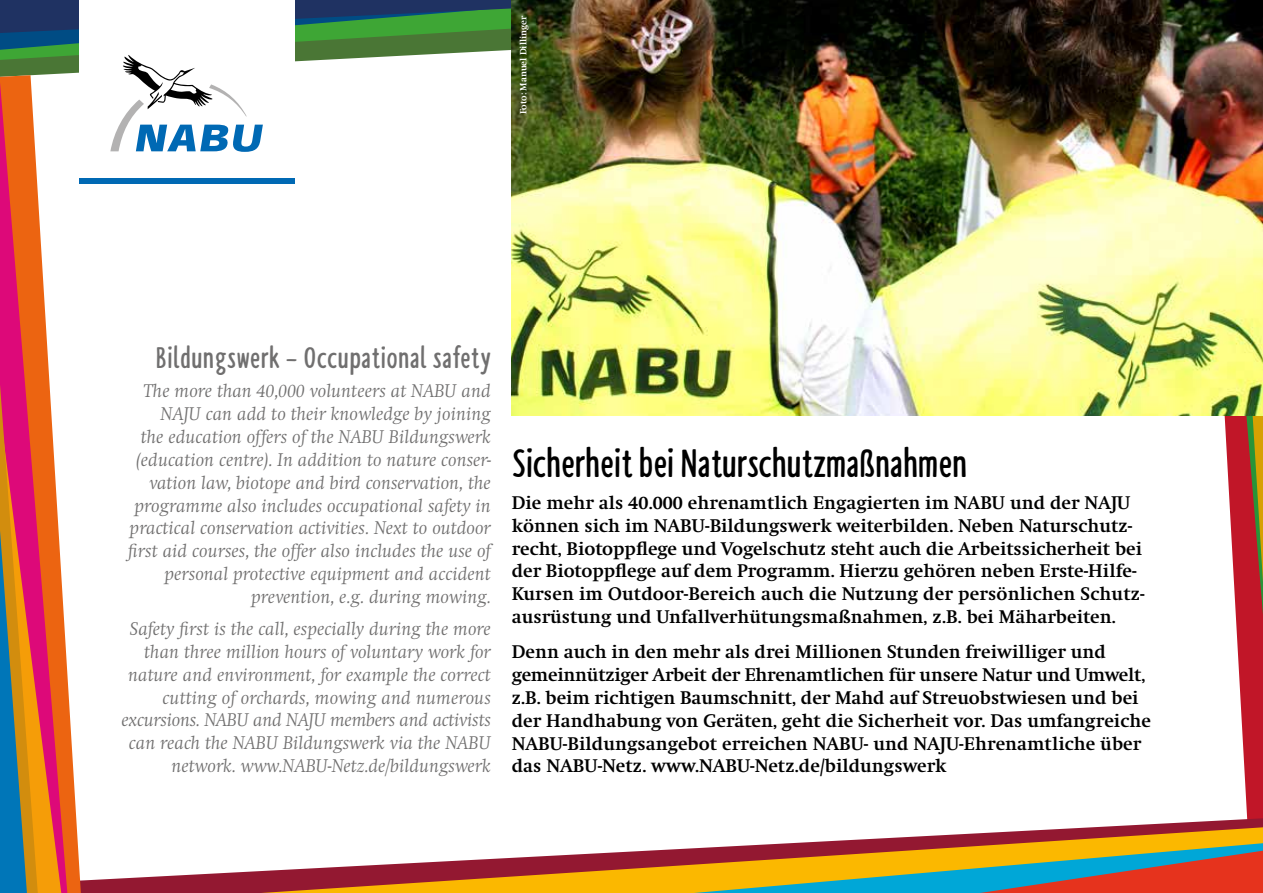
<style>
.page{position:relative;width:1263px;height:893px;background:#fff}
.page>*{position:absolute;margin:0;border:0;box-sizing:border-box;transform-origin:0 0}
.t1{font:700 42.3px "NABU Hand";color:#000}
.t2{font:700 31.8px "NABU Hand";letter-spacing:.02em;color:#706f6f}
.t3{font:700 19.05px/22.8px "Swift";letter-spacing:.005em;color:#000}
.t4{font:italic 300 19.05px/22.8px "Swift";letter-spacing:.005em;color:#706f6f;text-align:right}
.t5{font:700 9.6px "Swift";color:#fff}
</style>
<div class="page">
<svg style="left:1235px;top:615px;width:28px;height:203px;fill:#c11628"></svg>
<svg style="left:81px;top:818px;width:1182px;height:75px"></svg>
<svg style="left:261px;top:827px;width:1002px;height:66px"></svg>
<svg style="left:67px;top:669px;width:14px;height:224px"></svg>
<svg style="left:0;top:152px;width:67px;height:741px"></svg>
<svg style="left:694px;top:843px;width:569px;height:50px;background:#a2854b"></svg>
<svg style="left:1224px;top:416px;width:39px;height:199px;background:#bd5747"></svg>
<svg style="left:0;top:384px;width:61px;height:509px;background:#c1634d"></svg>
<img style="left:512px;top:0;width:751px;height:416px">
<img style="left:0;top:0;width:688px;height:152px">
<div style="left:79px;top:178px;width:215px;height:6px;background:#0069b4"></div>
<p class="t5" style="left:518px;top:114px;width:100px;rotate:-90deg">Foto: Manuel Dillinger</p>
<h2 class="t2" style="left:155px;top:341px;width:337px">Bildungswerk – Occupational safety</h2>
<p class="t4" style="left:128px;top:380px;width:364px">The more than 40,000 volunteers at NABU and NAJU can add to their knowledge by joining<br>the education offers of the NABU Bildungswerk (education centre). In addition to nature conser&shy;vation law, biotope and bird conservation, the programme also includes occupational safety in practical conservation activities. Next to outdoor first aid courses, the offer also includes the use of personal protective equipment and accident prevention, e.g. during mowing.</p>
<p class="t4" style="left:121px;top:618px;width:371px">Safety first is the call, especially during the more than three million hours of voluntary work for nature and environment, for example the correct cutting of orchards, mowing and numerous excursions. NABU and NAJU members and activists can reach the NABU Bildungswerk via the NABU network. www.NABU-Netz.de/bildungswerk</p>
<h1 class="t1" style="left:512px;top:440px;width:457px">Sicherheit bei Naturschutzmaßnahmen</h1>
<p class="t3" style="left:512px;top:491px;width:634px">Die mehr als 40.000 ehrenamtlich Engagierten im NABU und der NAJU können sich im NABU-Bildungswerk weiterbilden. Neben Naturschutz&shy;recht, Biotoppflege und Vogelschutz steht auch die Arbeitssicherheit bei der Biotoppflege auf dem Programm. Hierzu gehören neben Erste-Hilfe-Kursen im Outdoor-Bereich auch die Nutzung der persönlichen Schutz&shy;ausrüstung und Unfallverhütungsmaßnahmen, z.B. bei Mäharbeiten.</p>
<p class="t3" style="left:512px;top:641px;width:641px">Denn auch in den mehr als drei Millionen Stunden freiwilliger und gemeinnütziger Arbeit der Ehrenamtlichen für unsere Natur und Umwelt, z.B. beim richtigen Baumschnitt, der Mahd auf Streuobstwiesen und bei der Handhabung von Geräten, geht die Sicherheit vor. Das umfangreiche NABU-Bildungsangebot erreichen NABU- und NAJU-Ehrenamtliche über das NABU-Netz. www.NABU-Netz.de/bildungswerk</p>
</div>
